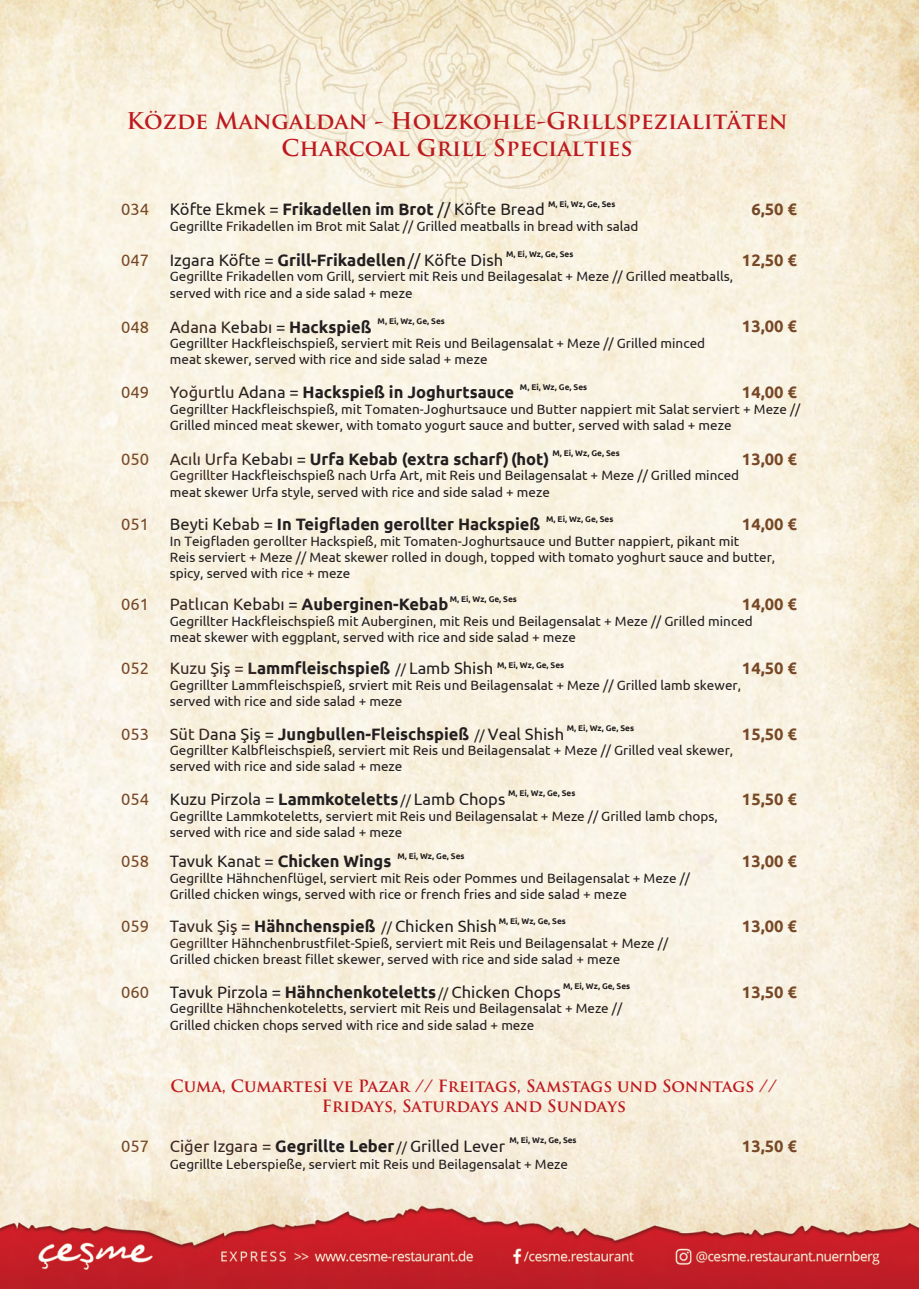
<style>
.page{position:relative;width:919px;height:1289px;background:#fff}
.page>*{position:absolute;margin:0;border:0;box-sizing:border-box;transform-origin:0 0}
.t1{font:700 22.5px/27px "Trajan Pro";color:#bd1a1f;text-align:center}
.t2{font:700 16.5px "Ubuntu";color:#231f20}
.t3{font:16.5px "Ubuntu";color:#231f20}
.t4{font:700 16.5px "Ubuntu";color:#774826}
.t5{font:700 16.5px/19.8px "Trajan Pro";color:#bd1a1f;text-align:center}
.t6{font:16.5px "Ubuntu";color:#774826}
.t7{font:13.5px/16.2px "Ubuntu";color:#231f20}
.t8{font:700 8.25px "Ubuntu";color:#231f20}
.s1{font-weight:700}
.s2{font-weight:400;color:#3a2722}
.s3{font-weight:400}
.s4{color:#3a2722}
.s5{font-weight:400;font-size:13.5px}
.s6{font-size:13.5px}
</style>
<div class="page">
<img style="left:0;top:0;width:918px;height:1288px">
<h1 class="t1" style="left:127px;top:107px;width:662px">Közde Mangaldan - Holzkohle-Grillspezıalitäten<br>Charcoal Grill Specialties</h1>
<p class="t6" style="left:121px;top:199px;width:29px">034</p>
<p class="t6" style="left:121px;top:250px;width:29px">047</p>
<p class="t6" style="left:121px;top:316px;width:29px">048</p>
<p class="t6" style="left:121px;top:382px;width:29px">049</p>
<p class="t6" style="left:121px;top:449px;width:29px">050</p>
<p class="t6" style="left:121px;top:514px;width:29px">051</p>
<p class="t6" style="left:121px;top:594px;width:29px">061</p>
<p class="t6" style="left:121px;top:658px;width:29px">052</p>
<p class="t6" style="left:121px;top:723px;width:29px">053</p>
<p class="t6" style="left:121px;top:789px;width:29px">054</p>
<p class="t6" style="left:121px;top:851px;width:29px">058</p>
<p class="t6" style="left:121px;top:916px;width:29px">059</p>
<p class="t6" style="left:121px;top:981px;width:29px">060</p>
<p class="t8" style="left:548px;top:199px;width:69px">M, Ei, Wz, Ge, Ses</p>
<p class="t3" style="left:170px;top:199px;width:376px">Köfte Ekmek = <span class="s1">Frikadellen im Brot</span> // Köfte Bread</p>
<p class="t7" style="left:170px;top:218px;width:470px">Gegrillte Frikadellen im Brot mit Salat // Grilled meatballs in bread with salad</p>
<p class="t8" style="left:506px;top:249px;width:69px">M, Ei, Wz, Ge, Ses</p>
<p class="t4" style="left:751px;top:199px;width:47px">6,50 €</p>
<p class="t4" style="left:742px;top:250px;width:56px">12,50 €</p>
<p class="t3" style="left:170px;top:250px;width:335px">Izgara Köfte = <span class="s1">Grill-Frikadellen</span>// Köfte Dish</p>
<p class="t7" style="left:170px;top:268px;width:564px">Gegrillte Frikadellen vom Grill, serviert mit Reis und Beilagesalat + Meze // Grilled meatballs, served with rice and a side salad + meze</p>
<p class="t8" style="left:377px;top:316px;width:69px">M, Ei, Wz, Ge, Ses</p>
<p class="t2" style="left:170px;top:316px;width:203px"><span class="s2">Adana K</span><span class="s3">ebabı =</span> Hackspieß</p>
<p class="t7" style="left:170px;top:335px;width:536px">Gegrillter Hackfleischspieß, serviert mit Reis und Beilagensalat + Meze // Grilled minced meat skewer, served with rice and side salad + meze</p>
<p class="t8" style="left:520px;top:381px;width:69px">M, Ei, Wz, Ge, Ses</p>
<p class="t4" style="left:742px;top:316px;width:56px">13,00 €</p>
<p class="t2" style="left:170px;top:382px;width:345px"><span class="s2">Yoğurtlu</span> <span class="s3">Adana =</span> Hackspieß in Joghurtsauce</p>
<p class="t7" style="left:170px;top:400px;width:632px">Gegrillter Hackfleischspieß, mit Tomaten-Joghurtsauce und Butter nappiert mit Salat serviert + Meze //<br>Grilled minced meat skewer, with tomato yogurt sauce and butter, served with salad + meze</p>
<p class="t8" style="left:552px;top:448px;width:69px">M, Ei, Wz, Ge, Ses</p>
<p class="t4" style="left:742px;top:382px;width:56px">14,00 €</p>
<p class="t2" style="left:170px;top:449px;width:381px"><span class="s2">Acılı Urfa K</span><span class="s3">ebabı =</span> Urfa Kebab (extra scharf) (hot)</p>
<p class="t7" style="left:170px;top:467px;width:571px"><span class="s4">Gegrillt</span>er Hackfleischspieß nach Urfa Art, mit Reis und Beilagensalat + Meze // Grilled minced meat skewer Urfa style, served with rice and side salad + meze</p>
<p class="t8" style="left:546px;top:514px;width:69px">M, Ei, Wz, Ge, Ses</p>
<p class="t4" style="left:742px;top:449px;width:56px">13,00 €</p>
<p class="t2" style="left:170px;top:514px;width:372px"><span class="s3">Beyti Kebab =</span> In Teigfladen gerollter Hackspieß</p>
<p class="t7" style="left:170px;top:532px;width:606px">In Teigfladen gerollter Hackspieß, mit Tomaten-Joghurtsauce und Butter nappiert, pikant mit<br>Reis serviert + Meze // Meat skewer rolled in dough, topped with tomato yoghurt sauce and butter, spicy, served with rice + meze</p>
<p class="t8" style="left:449px;top:594px;width:69px">M, Ei, Wz, Ge, Ses</p>
<p class="t4" style="left:742px;top:514px;width:56px">14,00 €</p>
<p class="t2" style="left:170px;top:594px;width:280px"><span class="s2">Patlıcan K</span><span class="s3">ebabı =</span> Auberginen-Kebab</p>
<p class="t7" style="left:170px;top:613px;width:584px">Gegrillter Hackfleischspieß mit Auberginen, mit Reis und Beilagensalat + Meze // Grilled minced meat skewer with eggplant, served with rice and side salad + meze</p>
<p class="t8" style="left:497px;top:659px;width:69px">M, Ei, Wz, Ge, Ses</p>
<p class="t4" style="left:742px;top:594px;width:56px">14,00 €</p>
<p class="t2" style="left:170px;top:658px;width:325px"><span class="s2">Kuzu Şiş =</span> <span class="s4">L</span>ammfleischspieß <span class="s5">//</span> <span class="s3">Lamb Shish</span></p>
<p class="t7" style="left:170px;top:676px;width:572px">Gegrillter Lammfleischspieß, srviert mit Reis und Beilagensalat + Meze // Grilled lamb skewer, served with rice and side salad + meze</p>
<p class="t8" style="left:567px;top:723px;width:69px">M, Ei, Wz, Ge, Ses</p>
<p class="t4" style="left:742px;top:658px;width:56px">14,50 €</p>
<p class="t2" style="left:170px;top:723px;width:396px"><span class="s2">Süt D</span><span class="s3">ana Şiş =</span> Jungbullen-Fleischspieß <span class="s5">//</span> <span class="s3">Veal Shish</span></p>
<p class="t7" style="left:170px;top:742px;width:565px">Gegrillter Kalbfleischspieß, serviert mit Reis und Beilagensalat + Meze // Grilled veal skewer, served with rice and side salad + meze</p>
<p class="t8" style="left:508px;top:788px;width:69px">M, Ei, Wz, Ge, Ses</p>
<p class="t4" style="left:742px;top:723px;width:56px">15,50 €</p>
<p class="t3" style="left:170px;top:789px;width:337px">Kuzu Pirzola = <span class="s1">Lammkoteletts</span><span class="s6">//</span> Lamb Chops</p>
<p class="t7" style="left:170px;top:807px;width:549px">Gegrillte Lammkoteletts, serviert mit Reis und Beilagensalat + Meze // Grilled lamb chops, served with rice and side salad + meze</p>
<p class="t8" style="left:397px;top:851px;width:69px">M, Ei, Wz, Ge, Ses</p>
<p class="t4" style="left:742px;top:789px;width:56px">15,50 €</p>
<p class="t2" style="left:170px;top:851px;width:223px"><span class="s3">Tavuk Kanat =</span> Chicken Wings</p>
<p class="t7" style="left:170px;top:869px;width:521px">Gegrillte Hähnchenflügel, serviert mit Reis oder Pommes und Beilagensalat + Meze //<br>Grilled chicken wings, served with rice or french fries and side salad + meze</p>
<p class="t8" style="left:498px;top:916px;width:69px">M, Ei, Wz, Ge, Ses</p>
<p class="t4" style="left:742px;top:851px;width:56px">13,00 €</p>
<p class="t2" style="left:170px;top:916px;width:328px"><span class="s2">Tavuk Şiş =</span> Hähnchenspieß <span class="s5">//</span> <span class="s3">Chicken Shish</span></p>
<p class="t7" style="left:170px;top:934px;width:500px"><span class="s4">Gegrillt</span>er Hähnchenbrustfilet-Spieß, serviert mit Reis und Beilagensalat + Meze //<br>Grilled chicken breast fillet skewer, served with rice and side salad + meze</p>
<p class="t8" style="left:563px;top:981px;width:69px">M, Ei, Wz, Ge, Ses</p>
<p class="t4" style="left:742px;top:916px;width:56px">13,00 €</p>
<p class="t3" style="left:170px;top:981px;width:392px">Tavuk Pirzola = <span class="s1">Hähnchenkoteletts</span><span class="s6">//</span> Chicken Chops</p>
<p class="t7" style="left:170px;top:1000px;width:454px">Gegrillte Hähnchenkoteletts, serviert mit Reis und Beilagensalat + Meze //<br>Grilled chicken chops served with rice and side salad + meze</p>
<p class="t4" style="left:742px;top:981px;width:56px">13,50 €</p>
<p class="t5" style="left:323px;top:1064px;width:6px">.</p>
<p class="t5" style="left:170px;top:1076px;width:608px">Cuma, Cumartesi ve Pazar // Freitags, Samstags und Sonntags //<br>Fridays, Saturdays and Sundays</p>
<p class="t6" style="left:121px;top:1135px;width:29px">057</p>
<p class="t8" style="left:509px;top:1135px;width:69px">M, Ei, Wz, Ge, Ses</p>
<p class="t2" style="left:170px;top:1135px;width:337px"><span class="s2">Ciğer Izgara =</span> Gegrillte Leber <span class="s5">//</span> <span class="s3">Grilled Lever</span></p>
<p class="t7" style="left:170px;top:1155px;width:399px">Gegrillte Leberspieße, serviert mit Reis und Beilagensalat + Meze</p>
<p class="t4" style="left:742px;top:1135px;width:56px">13,50 €</p>
</div>
